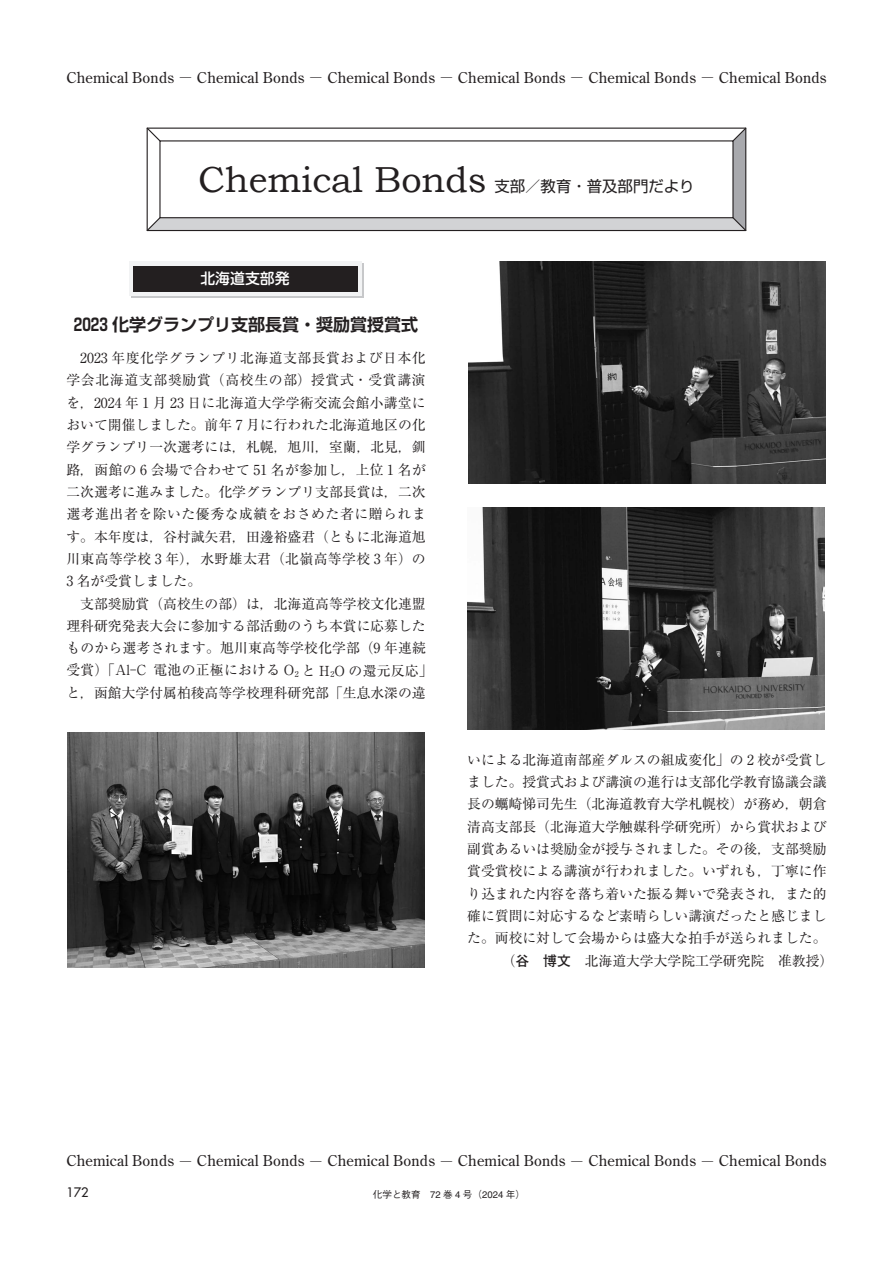
<style>
.page{position:relative;width:893px;height:1263px;background:#fff}
.page>*{position:absolute;margin:0;border:0;box-sizing:border-box;transform-origin:0 0}
.t1{font:36.15px "Bookman Old Style";color:#231f20}
.t2{font:700 16.95px "Shin Go Pr 6 De";color:#231f20}
.t3{font:15.45px "Shin Go Pr 6";color:#231f20}
.t4{font:14.85px "Century Old Style Std";letter-spacing:.01em;color:#231f20}
.t5{font:500 14.85px "Shin M Go Pr 6";color:#fff}
.t6{font:13.8px/22.4px "Ryumin Pr 6";color:#231f20}
.t7{font:500 12.75px "Futura Std";color:#231f20}
.t8{font:500 9.6px "Gothic BBB Pr 6";color:#231f20}
.s1{font-family:"Koz Min Pro"}
.s2{font-family:"Futo Go B101 Pr 6";font-weight:700}
.s3{font-family:"Helvetica LT Std";font-weight:400}
</style>
<div class="page">
<svg style="left:147px;top:128px;width:599px;height:103px"></svg>
<div style="left:131px;top:264px;width:233px;height:34px;background:#c7c8ca"></div>
<div style="left:129px;top:261px;width:232px;height:35px;background:#f2f3f4"></div>
<div style="left:133px;top:266px;width:224px;height:25px;background:#231f20"></div>
<img style="left:68px;top:732px;width:357px;height:236px">
<img style="left:468px;top:261px;width:357px;height:223px">
<img style="left:467px;top:507px;width:357px;height:223px">
<p class="t4" style="left:67px;top:68px;width:761px">Chemical Bonds <span class="s1">－</span> Chemical Bonds <span class="s1">－</span> Chemical Bonds <span class="s1">－</span> Chemical Bonds <span class="s1">－</span> Chemical Bonds <span class="s1">－</span> Chemical Bonds</p>
<h1 class="t1" style="left:198px;top:156px;width:290px">Chemical Bonds</h1>
<p class="t3" style="left:494px;top:173px;width:202px">支部／教育・普及部門だより</p>
<p class="t5" style="left:200px;top:266px;width:91px">北海道支部発</p>
<p class="t2" style="left:74px;top:310px;width:346px">2023 化学グランプリ支部長賞・奨励賞授賞式</p>
<p class="t6" style="left:66px;top:346px;width:368px">　2023 年度化学グランプリ北海道支部長賞および日本化学会北海道支部奨励賞（高校生の部）授賞式・受賞講演を，2024 年 1 月 23 日に北海道大学学術交流会館小講堂において開催しました。前年 7 月に行われた北海道地区の化学グランプリ一次選考には，札幌，旭川，室蘭，北見，釧路，函館の 6 会場で合わせて 51 名が参加し，上位 1 名が二次選考に進みました。化学グランプリ支部長賞は，二次選考進出者を除いた優秀な成績をおさめた者に贈られます。本年度は，谷村誠矢君，田邊裕盛君（ともに北海道旭川東高等学校 3 年），水野雄太君（北嶺高等学校 3 年）の<br>3 名が受賞しました。<br>　支部奨励賞（高校生の部）は，北海道高等学校文化連盟理科研究発表大会に参加する部活動のうち本賞に応募したものから選考されます。旭川東高等学校化学部（9 年連続受賞）「Al-C 電池の正極における O <sub>2</sub> と H <sub>2</sub>O の還元反応」と，函館大学付属柏稜高等学校理科研究部「生息水深の違</p>
<p class="t6" style="left:467px;top:748px;width:361px">いによる北海道南部産ダルスの組成変化」の 2 校が受賞し</p>
<p class="t6" style="left:467px;top:770px;width:361px">ました。授賞式および講演の進行は支部化学教育協議会議</p>
<p class="t6" style="left:467px;top:792px;width:361px">長の蠣崎悌司先生（北海道教育大学札幌校）が務め，朝倉</p>
<p class="t6" style="left:467px;top:815px;width:361px">清高支部長（北海道大学触媒科学研究所）から賞状および</p>
<p class="t6" style="left:467px;top:837px;width:361px">副賞あるいは奨励金が授与されました。その後，支部奨励</p>
<p class="t6" style="left:467px;top:859px;width:361px">賞受賞校による講演が行われました。いずれも，丁寧に作</p>
<p class="t6" style="left:467px;top:882px;width:361px">り込まれた内容を落ち着いた振る舞いで発表され，また的</p>
<p class="t6" style="left:467px;top:904px;width:361px">確に質問に対応するなど素晴らしい講演だったと感じまし</p>
<p class="t6" style="left:467px;top:926px;width:361px">た。両校に対して会場からは盛大な拍手が送られました。</p>
<p class="t6" style="left:502px;top:949px;width:333px">（<span class="s2">谷　博文</span>　北海道大学大学院工学研究院　准教授）</p>
<p class="t4" style="left:67px;top:1151px;width:761px">Chemical Bonds <span class="s1">－</span> Chemical Bonds <span class="s1">－</span> Chemical Bonds <span class="s1">－</span> Chemical Bonds <span class="s1">－</span> Chemical Bonds <span class="s1">－</span> Chemical Bonds</p>
<p class="t7" style="left:66px;top:1184px;width:24px">172</p>
<p class="t8" style="left:373px;top:1187px;width:154px">化学と教育　<span class="s3">72</span> 巻 <span class="s3">4</span> 号（<span class="s3">2024</span> 年）</p>
</div>
